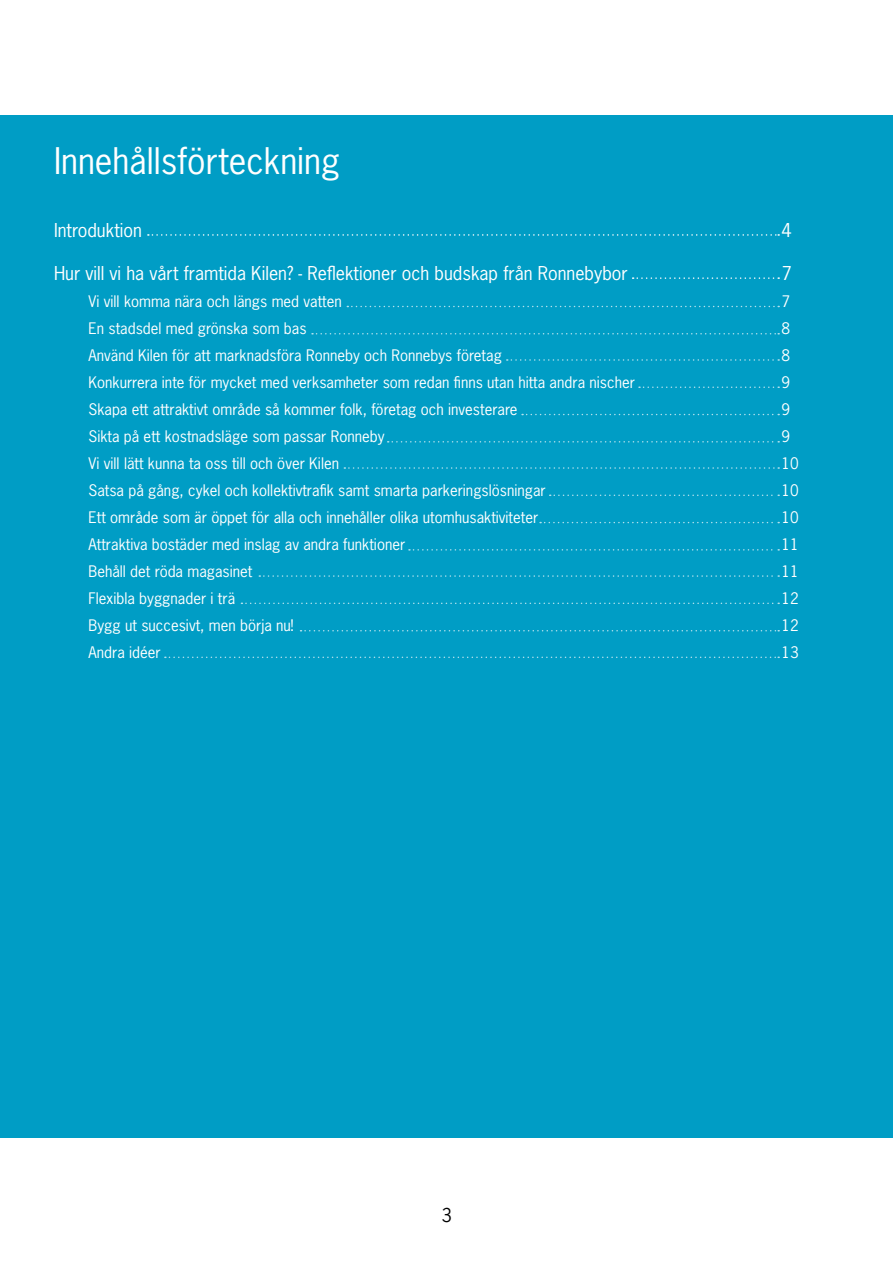
<style>
.page{position:relative;width:893px;height:1263px;background:#fff}
.page>*{position:absolute;margin:0;border:0;box-sizing:border-box;transform-origin:0 0}
.t1{font:34.5px "News Gothic Std";color:#fff}
.t2{font:18px "News Gothic Std";color:#fff}
.t3{font:18px "News Gothic Std";color:#000}
.t4{font:15px "News Gothic Std";color:#fff}
</style>
<div class="page">
<div style="left:0;top:115px;width:893px;height:1022px;background:#009dc5"></div>
<svg style="left:148px;top:234px;width:631px;height:2px"></svg>
<svg style="left:347px;top:306px;width:432px;height:1px"></svg>
<svg style="left:312px;top:333px;width:467px;height:1px"></svg>
<svg style="left:507px;top:359px;width:272px;height:2px"></svg>
<svg style="left:639px;top:386px;width:140px;height:2px"></svg>
<svg style="left:522px;top:414px;width:257px;height:1px"></svg>
<svg style="left:388px;top:441px;width:391px;height:2px"></svg>
<svg style="left:344px;top:467px;width:435px;height:2px"></svg>
<svg style="left:550px;top:494px;width:229px;height:2px"></svg>
<svg style="left:540px;top:522px;width:239px;height:1px"></svg>
<svg style="left:409px;top:549px;width:370px;height:2px"></svg>
<svg style="left:259px;top:575px;width:520px;height:2px"></svg>
<svg style="left:241px;top:603px;width:538px;height:1px"></svg>
<svg style="left:301px;top:630px;width:478px;height:1px"></svg>
<svg style="left:165px;top:656px;width:614px;height:2px"></svg>
<svg style="left:633px;top:277px;width:146px;height:2px"></svg>
<h1 class="t1" style="left:54px;top:138px;width:288px">Innehållsförteckning</h1>
<p class="t2" style="left:54px;top:218px;width:89px">Introduktion</p>
<p class="t2" style="left:782px;top:218px;width:12px">4</p>
<p class="t2" style="left:54px;top:261px;width:575px">Hur vill vi ha vårt framtida Kilen? - Reflektioner och budskap från Ronnebybor</p>
<p class="t2" style="left:782px;top:261px;width:12px">7</p>
<p class="t4" style="left:88px;top:291px;width:255px">Vi vill komma nära och längs med vatten</p>
<p class="t4" style="left:782px;top:291px;width:10px">7</p>
<p class="t4" style="left:89px;top:318px;width:220px">En stadsdel med grönska som bas</p>
<p class="t4" style="left:782px;top:318px;width:10px">8</p>
<p class="t4" style="left:89px;top:345px;width:415px">Använd Kilen för att marknadsföra Ronneby och Ronnebys företag</p>
<p class="t4" style="left:782px;top:345px;width:10px">8</p>
<p class="t4" style="left:89px;top:372px;width:548px">Konkurrera inte för mycket med verksamheter som redan finns utan hitta andra nischer</p>
<p class="t4" style="left:782px;top:372px;width:10px">9</p>
<p class="t4" style="left:89px;top:399px;width:431px">Skapa ett attraktivt område så kommer folk, företag och investerare</p>
<p class="t4" style="left:782px;top:399px;width:10px">9</p>
<p class="t4" style="left:89px;top:426px;width:298px">Sikta på ett kostnadsläge som passar Ronneby</p>
<p class="t4" style="left:782px;top:426px;width:10px">9</p>
<p class="t4" style="left:89px;top:453px;width:252px">Vi vill lätt kunna ta oss till och över Kilen</p>
<p class="t4" style="left:782px;top:453px;width:19px">10</p>
<p class="t4" style="left:89px;top:480px;width:459px">Satsa på gång, cykel och kollektivtrafik samt smarta parkeringslösningar</p>
<p class="t4" style="left:782px;top:480px;width:19px">10</p>
<p class="t4" style="left:89px;top:507px;width:451px">Ett område som är öppet för alla och innehåller olika utomhusaktiviteter</p>
<p class="t4" style="left:782px;top:507px;width:19px">10</p>
<p class="t4" style="left:89px;top:534px;width:318px">Attraktiva bostäder med inslag av andra funktioner</p>
<p class="t4" style="left:782px;top:534px;width:19px">11</p>
<p class="t4" style="left:89px;top:561px;width:165px">Behåll det röda magasinet</p>
<p class="t4" style="left:782px;top:561px;width:19px">11</p>
<p class="t4" style="left:89px;top:588px;width:148px">Flexibla byggnader i trä</p>
<p class="t4" style="left:782px;top:588px;width:19px">12</p>
<p class="t4" style="left:89px;top:615px;width:207px">Bygg ut succesivt, men börja nu!</p>
<p class="t4" style="left:782px;top:615px;width:19px">12</p>
<p class="t4" style="left:89px;top:642px;width:74px">Andra idéer</p>
<p class="t4" style="left:782px;top:642px;width:19px">13</p>
<p class="t3" style="left:441px;top:1203px;width:12px">3</p>
</div>
